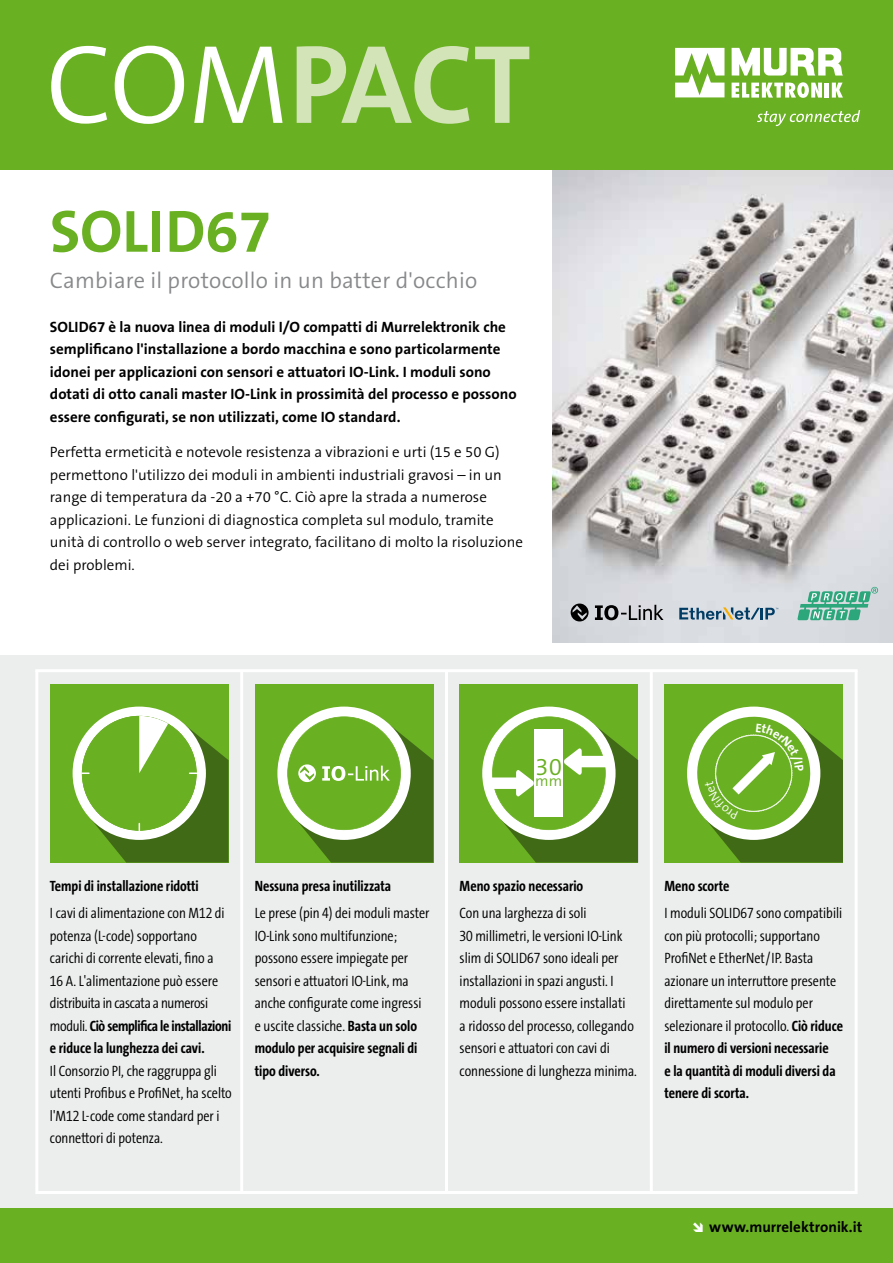
<style>
.page{position:relative;width:893px;height:1263px;background:#fff}
.page>*{position:absolute;margin:0;border:0;box-sizing:border-box;transform-origin:0 0}
.t1{font:700 112.8px "The Sans B7";color:#d3e4b9}
.t2{font:700 60px "The Sans B7";color:#6ab023}
.t3{font:300 24.45px "The Sans CE B4";color:#6ab023}
.t4{font:300 22.5px "The Sans B4";letter-spacing:.01em;color:#87888a}
.t5{font:300 15.3px "The Sans CE B4";color:#6ab023}
.t6{font:300 15px/22.5px "The Sans Cd TF4";color:#000}
.t7{font:300 15px/22.5px "The Sans B4";color:#000}
.t8{font:700 15px/22.5px "The Sans B7";color:#000}
.t9{font:700 15px/22.5px "The Sans Cd TF7";color:#000}
.t10{font:700 15px/22.5px "The Sans Cd TF7";letter-spacing:-.02em;color:#000}
.s1{font-family:"The Sans B4";font-weight:300;color:#fff}
.s2{font-family:"The Sans Cd TF4";font-weight:300}
.s3{font-family:"The Sans Cd TF7";font-weight:700}
</style>
<div class="page">
<div style="left:0;top:0;width:893px;height:170px;background:#6ab023"></div>
<div style="left:0;top:1208px;width:893px;height:55px;background:#6ab023"></div>
<svg style="left:675px;top:48px;width:49px;height:49px"></svg>
<svg style="left:732px;top:82px;width:90px;height:16px"></svg>
<hr style="left:825px;top:83px;width:4px;height:15px;background:#fff">
<svg style="left:832px;top:83px;width:11px;height:15px"></svg>
<svg style="left:732px;top:48px;width:111px;height:28px"></svg>
<svg style="left:757px;top:110px;width:103px;height:16px"></svg>
<div style="left:0;top:655px;width:893px;height:553px;background:#eceded"></div>
<div style="left:50px;top:684px;width:179px;height:178px;background:#6ab023"></div>
<div style="left:73px;top:707px;width:133px;height:133px;background:#fff;border-radius:50%"></div>
<svg style="left:82px;top:716px;width:147px;height:146px"></svg>
<div style="left:255px;top:684px;width:178px;height:178px;background:#6ab023"></div>
<div style="left:277px;top:707px;width:134px;height:133px;background:#fff;border-radius:50%"></div>
<svg style="left:287px;top:716px;width:146px;height:146px"></svg>
<div style="left:460px;top:684px;width:178px;height:178px;background:#6ab023"></div>
<div style="left:482px;top:707px;width:134px;height:133px;background:#fff;border-radius:50%"></div>
<svg style="left:492px;top:716px;width:146px;height:146px"></svg>
<div style="left:535px;top:729px;width:28px;height:88px;background:#fff"></div>
<div style="left:664px;top:684px;width:179px;height:178px;background:#6ab023"></div>
<hr style="left:240px;top:671px;width:3px;height:520px;background:#fff">
<hr style="left:35px;top:671px;width:3px;height:520px;background:#fff">
<hr style="left:855px;top:671px;width:3px;height:520px;background:#fff">
<hr style="left:445px;top:671px;width:3px;height:520px;background:#fff">
<hr style="left:650px;top:671px;width:3px;height:520px;background:#fff">
<hr style="left:35px;top:669px;width:823px;height:3px;background:#fff">
<hr style="left:35px;top:1191px;width:823px;height:3px;background:#fff">
<img style="left:553px;top:170px;width:340px;height:472px">
<svg style="left:571px;top:603px;width:92px;height:18px;background:#8d8e92"></svg>
<svg style="left:797px;top:587px;width:81px;height:33px;background:#87c3b0"></svg>
<svg style="left:679px;top:607px;width:99px;height:13px"></svg>
<svg style="left:689px;top:709px;width:154px;height:153px"></svg>
<h1 class="t1" style="left:46px;top:24px;width:487px"><span class="s1">COM</span>PACT</h1>
<h2 class="t2" style="left:50px;top:199px;width:223px">SOLID67</h2>
<h3 class="t4" style="left:50px;top:268px;width:429px">Cambiare il protocollo in un batter d'occhio</h3>
<p class="t8" style="left:50px;top:316px;width:468px">SOLID67 è la nuova linea di moduli I/O compatti di Murrelektronik che semplificano l'installazione a bordo macchina e sono particolarmente idonei per applicazioni con sensori e attuatori IO-Link. I moduli sono dotati di otto canali master IO-Link in prossimità del processo e possono essere configurati, se non utilizzati, come IO standard.</p>
<p class="t7" style="left:50px;top:441px;width:474px">Perfetta ermeticità e notevole resistenza a vibrazioni e urti (15 e 50 G) permettono l'utilizzo dei moduli in ambienti industriali gravosi – in un range di temperatura da -20 a +70 °C. Ciò apre la strada a numerose applicazioni. Le funzioni di diagnostica completa sul modulo, tramite unità di controllo o web server integrato, facilitano di molto la risoluzione dei problemi.</p>
<h3 class="t3" style="left:535px;top:753px;width:28px">30</h3>
<p class="t5" style="left:535px;top:773px;width:28px">mm</p>
<p class="t9" style="left:50px;top:876px;width:150px">Tempi di installazione ridotti</p>
<p class="t6" style="left:50px;top:902px;width:176px">I cavi di alimentazione con M12 di potenza (L-code) sopportano carichi di corrente elevati, fino a 16 A. L'alimentazione può essere distribuita in cascata a numerosi</p>
<p class="t10" style="left:50px;top:1015px;width:183px"><span class="s2">moduli.</span> Ciò semplifica le installazioni e riduce la lunghezza dei cavi.</p>
<p class="t6" style="left:50px;top:1060px;width:183px">Il Consorzio PI, che raggruppa gli utenti Profibus e ProfiNet, ha scelto l'M12 L-code come standard per i connettori di potenza.</p>
<p class="t9" style="left:255px;top:876px;width:138px">Nessuna presa inutilizzata</p>
<p class="t6" style="left:255px;top:902px;width:176px">Le prese (pin 4) dei moduli master<br>IO-Link sono multifunzione; possono essere impiegate per sensori e attuatori IO-Link, ma anche configurate come ingressi e uscite classiche. <span class="s3">Basta un solo</span></p>
<p class="t9" style="left:255px;top:1037px;width:164px">modulo per acquisire segnali di tipo diverso.</p>
<p class="t9" style="left:460px;top:876px;width:125px">Meno spazio necessario</p>
<p class="t6" style="left:460px;top:902px;width:179px">Con una larghezza di soli<br>30 millimetri, le versioni IO-Link slim di SOLID67 sono ideali per installazioni in spazi angusti. I moduli possono essere installati<br>a ridosso del processo, collegando sensori e attuatori con cavi di connessione di lunghezza minima.</p>
<p class="t9" style="left:664px;top:876px;width:66px">Meno scorte</p>
<p class="t6" style="left:664px;top:902px;width:180px">I moduli SOLID67 sono compatibili con più protocolli; supportano ProfiNet e EtherNet/IP. Basta azionare un interruttore presente direttamente sul modulo per selezionare il protocollo. <span class="s3">Ciò riduce</span></p>
<p class="t9" style="left:664px;top:1037px;width:173px">il numero di versioni necessarie e la quantità di moduli diversi da tenere di scorta.</p>
<p class="t8" style="left:709px;top:1216px;width:155px">www.murrelektronik.it</p>
</div>
